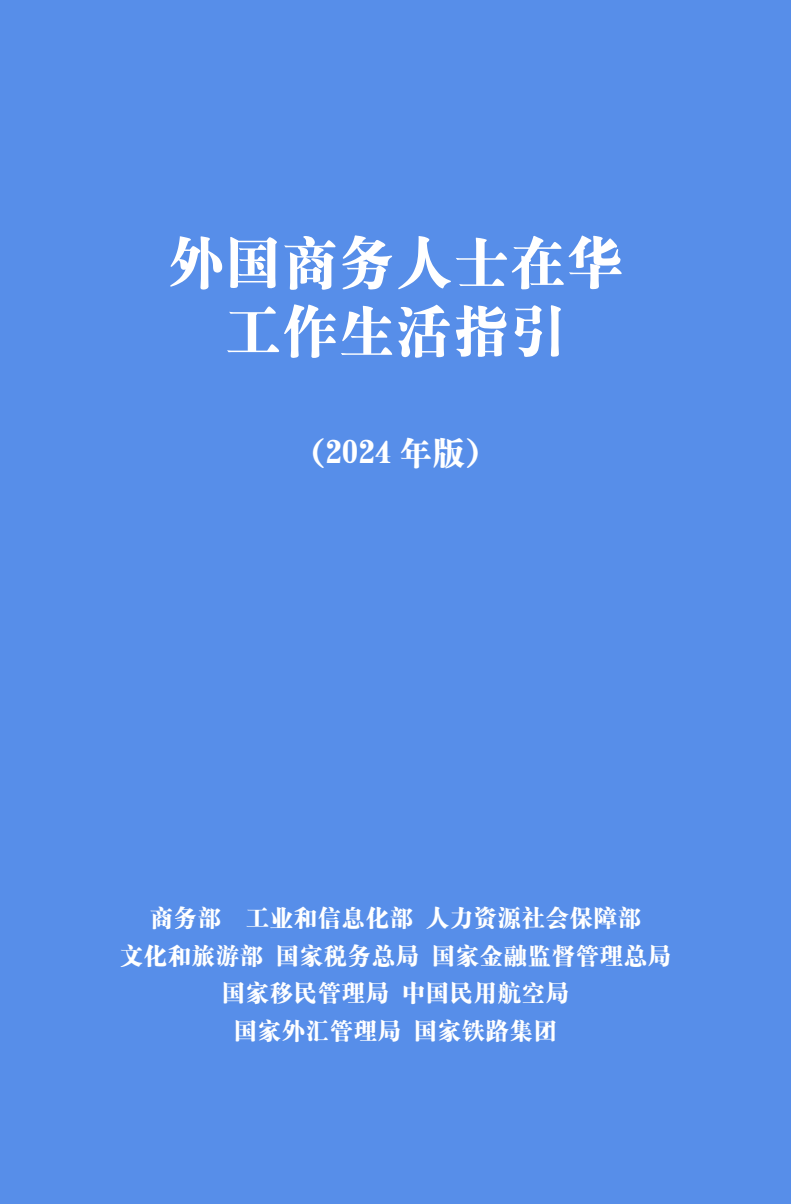
<style>
.page{position:relative;width:791px;height:1204px;background:#fff}
.page>*{position:absolute;margin:0;border:0;box-sizing:border-box;transform-origin:0 0}
.t1{font:57px/68.4px "H Ya 9 gj";color:#fff;text-align:center}
.t2{font:33px "H Ya 9 gj";color:#fff}
.t3{font:24px "H Ya 9 gj";color:#fff}
</style>
<div class="page">
<div style="left:0;top:0;width:791px;height:1203px;background:#578ee9"></div>
<p class="t1" style="left:167px;top:228px;width:457px">外国商务人士在华工作生活指引</p>
<p class="t2" style="left:292px;top:436px;width:208px">（2024 年版）</p>
<p class="t3" style="left:149px;top:906px;width:494px">商务部 工业和信息化部 人力资源社会保障部</p>
<p class="t3" style="left:119px;top:943px;width:554px">文化和旅游部 国家税务总局 国家金融监督管理总局</p>
<p class="t3" style="left:221px;top:981px;width:350px">国家移民管理局 中国民用航空局</p>
<p class="t3" style="left:233px;top:1018px;width:326px">国家外汇管理局 国家铁路集团</p>
</div>
